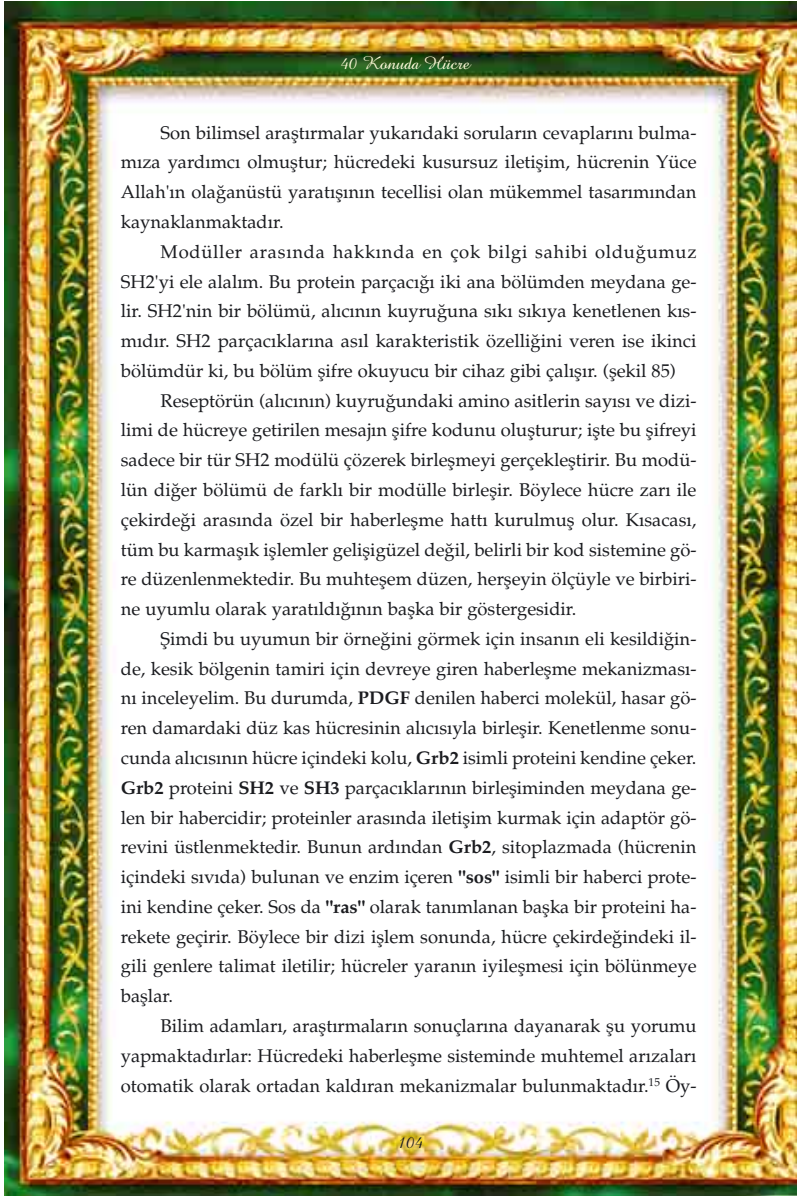
<style>
.page{position:relative;width:799px;height:1196px;background:#fff}
.page>*{position:absolute;margin:0;border:0;box-sizing:border-box;transform-origin:0 0}
.t1{font:18.38px/29.8px "Palatino Turk";color:#1b1c20;text-align:justify}
.t2{font:18.38px "Amazone T";color:#fffbda}
.t3{font:18.38px "Amazone T";color:#1b1c20}
.s1{font-family:"Palatino Turk B"}
</style>
<div class="page">
<img style="left:4px;top:2px;width:792px;height:1193px">
<p class="t2" style="left:340px;top:58px;width:131px">40 Konuda Hücre</p>
<p class="t1" style="left:121px;top:120px;width:577px;text-indent:40px">Son bilimsel araflt›rmalar yukar›daki sorular›n cevaplar›n› bulma&shy;m›za yard›mc› olmufltur; hücredeki kusursuz iletiflim, hücrenin Yüce Allah'›n ola¤anüstü yarat›fl›n›n tecellisi olan mükemmel tasar›m›ndan kaynaklanmaktad›r.</p>
<p class="t1" style="left:121px;top:239px;width:577px;text-indent:40px">Modüller aras›nda hakk›nda en çok bilgi sahibi oldu¤umuz SH2'yi ele alal›m. Bu protein parçac›¤› iki ana bölümden meydana ge&shy;lir. SH2'nin bir bölümü, al›c›n›n kuyru¤una s›k› s›k›ya kenetlenen k›s&shy;m›d›r. SH2 parçac›klar›na as›l karakteristik özelli¤ini veren ise ikinci bölümdür ki, bu bölüm flifre okuyucu bir cihaz gibi çal›fl›r. (flekil 85)</p>
<p class="t1" style="left:121px;top:388px;width:577px;text-indent:40px">Reseptörün (al›c›n›n) kuyru¤undaki amino asitlerin say›s› ve dizi&shy;limi de hücreye getirilen mesaj›n flifre kodunu oluflturur; iflte bu flifreyi sadece bir tür SH2 modülü çözerek birleflmeyi gerçeklefltirir. Bu modü&shy;lün di¤er bölümü de farkl› bir modülle birleflir. Böylece hücre zar› ile çekirde¤i aras›nda özel bir haberleflme hatt› kurulmufl olur. K›sacas›, tüm bu karmafl›k ifllemler gelifligüzel de¤il, belirli bir kod sistemine gö&shy;re düzenlenmektedir. Bu muhteflem düzen, herfleyin ölçüyle ve birbiri&shy;ne uyumlu olarak yarat›ld›¤›n›n baflka bir göstergesidir.</p>
<p class="t1" style="left:121px;top:626px;width:577px;text-indent:40px">fiimdi bu uyumun bir örne¤ini görmek için insan›n eli kesildi¤in&shy;de, kesik bölgenin tamiri için devreye giren haberleflme mekanizmas›- n› inceleyelim. Bu durumda, <span class="s1">PDGF</span> denilen haberci molekül, hasar gö&shy;ren damardaki düz kas hücresinin al›c›s›yla birleflir. Kenetlenme sonu&shy;cunda al›c›s›n›n hücre içindeki kolu, <span class="s1">Grb2</span> isimli proteini kendine çeker.<br><span class="s1">Grb2</span> proteini <span class="s1">SH2</span> ve <span class="s1">SH3</span> parçac›klar›n›n birlefliminden meydana ge&shy;len bir habercidir; proteinler aras›nda iletiflim kurmak için adaptör gö&shy;revini üstlenmektedir. Bunun ard›ndan <span class="s1">Grb2</span>, sitoplazmada (hücrenin içindeki s›v›da) bulunan ve enzim içeren <span class="s1">"sos"</span> isimli bir haberci prote&shy;ini kendine çeker. Sos da <span class="s1">"ras"</span> olarak tan›mlanan baflka bir proteini ha&shy;rekete geçirir. Böylece bir dizi ifllem sonunda, hücre çekirde¤indeki il&shy;gili genlere talimat iletilir; hücreler yaran›n iyileflmesi için bölünmeye bafllar.</p>
<p class="t1" style="left:121px;top:1013px;width:577px;text-indent:40px">Bilim adamlar›, araflt›rmalar›n sonuçlar›na dayanarak flu yorumu yapmaktad›rlar: Hücredeki haberleflme sisteminde muhtemel ar›zalar› otomatik olarak ortadan kald›ran mekanizmalar bulunmaktad›r.<sup>15</sup> Öy-</p>
<p class="t3" style="left:398px;top:1136px;width:27px">104</p>
</div>
